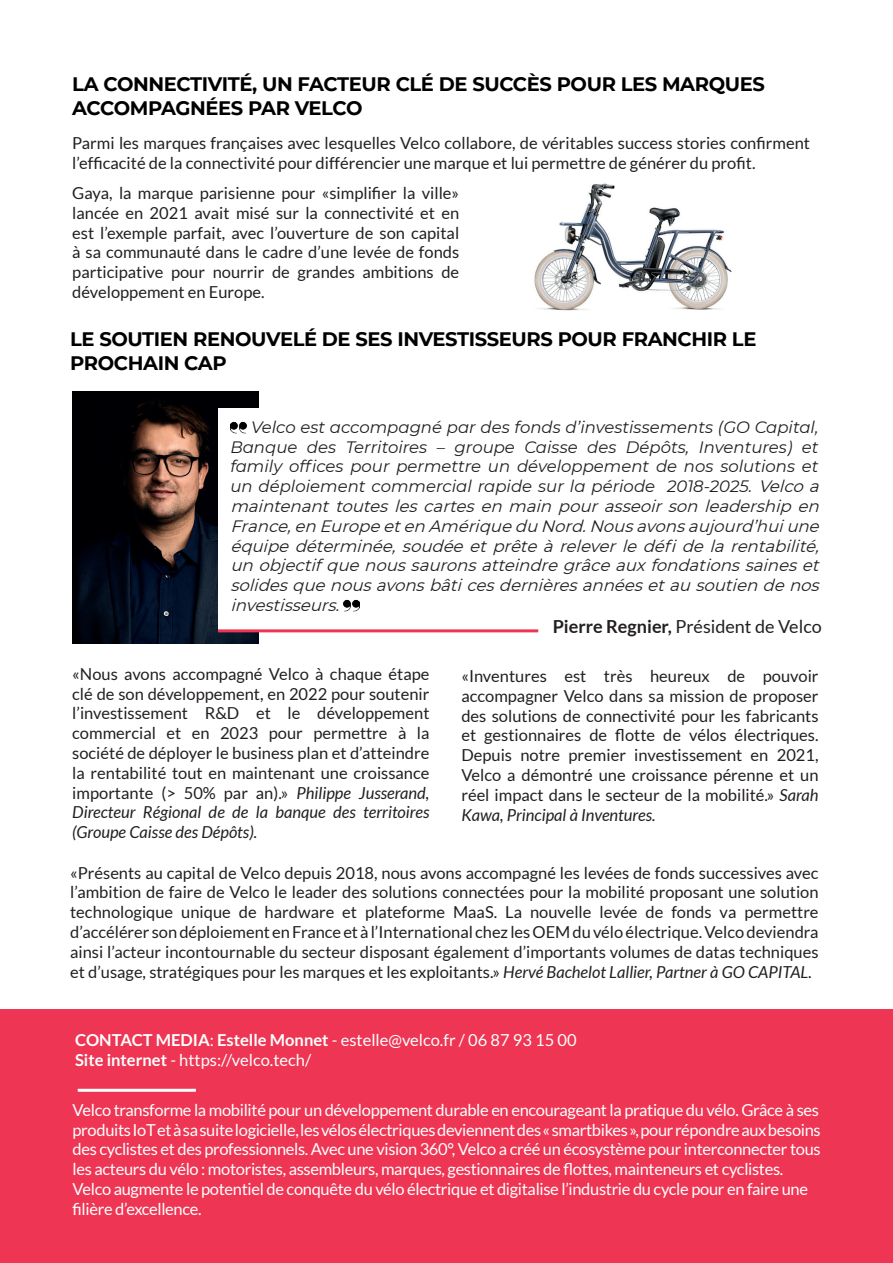
<style>
.page{position:relative;width:893px;height:1263px;background:#fff}
.page>*{position:absolute;margin:0;border:0;box-sizing:border-box;transform-origin:0 0}
.t1{font:700 19.5px/23.4px "Montserrat";letter-spacing:-.02em;color:#000001}
.t2{font:18px "Lato";color:#231f20}
.t3{font:16.5px/19.8px "Lato";color:#231f20;text-align:justify}
.t4{font:italic 16.5px/19.8px "Montserrat";color:#231f20}
.t5{font:16.5px/19.8px "Lato";letter-spacing:-.02em;color:#fff}
.t6{font:16.5px/19.8px "Lato";color:#fff}
.s1{font-style:inherit}
.s2{font-weight:700}
.s3{font-style:italic}
</style>
<div class="page">
<div style="left:0;top:1010px;width:893px;height:253px;background:#ee3553"></div>
<hr style="left:78px;top:1089px;width:118px;height:3px;background:#fff">
<img style="left:72px;top:392px;width:187px;height:251px">
<div style="left:218px;top:408px;width:630px;height:222px;background:#fff"></div>
<hr style="left:218px;top:629px;width:320px;height:3px;background:#ee3553">
<img style="left:230px;top:421px;width:16px;height:13px">
<img style="left:344px;top:599px;width:16px;height:13px">
<img style="left:534px;top:183px;width:198px;height:128px">
<p class="t1" style="left:72px;top:72px;width:694px">LA CONNECTIVITÉ, UN FACTEUR CLÉ DE SUCCÈS POUR LES MARQUES<br>ACCOMPAGNÉES PAR VELCO</p>
<p class="t3" style="left:72px;top:133px;width:739px">Parmi les marques françaises avec lesquelles Velco collabore, de véritables success stories confirment l’efficacité de la connectivité pour différencier une marque et lui permettre de générer du profit.</p>
<p class="t3" style="left:72px;top:183px;width:388px">Gaya, la marque parisienne pour «simplifier la ville» lancée en 2021 avait misé sur la connectivité et en est l’exemple parfait, avec l’ouverture de son capital à sa communauté dans le cadre d’une levée de fonds participative pour nourrir de grandes ambitions de développement en Europe.</p>
<p class="t1" style="left:70px;top:327px;width:688px">LE SOUTIEN RENOUVELÉ DE SES INVESTISSEURS POUR FRANCHIR LE<br>PROCHAIN CAP</p>
<p class="t4" style="left:230px;top:416px;width:595px;text-indent:21px"><span class="s1">Velco est accompagné par des fonds d’investissements (GO Capital, Banque des Territoires – groupe Caisse des Dépôts, Inventures) et family offices pour permettre un développement de nos solutions et un déploiement commercial rapide sur la période 2018-2025.</span> Velcoa maintenanttouteslescartesen main pourasseoirson leadership en France,en Europeeten Amériquedu Nord.Nousavonsaujourd’huiune équipedéterminée,soudéeetprêteàreleverledéfi delarentabilité, un objectifquenoussauronsatteindregrâceauxfondationssaineset solidesquenousavonsbâticesdernièresannéesetau soutien denos investisseurs.</p>
<p class="t2" style="left:553px;top:616px;width:271px"><span class="s2">Pierre Regnier,</span> Président de Velco</p>
<p class="t3" style="left:72px;top:664px;width:359px">«Nous avons accompagné Velco à chaque étape clé de son développement, en 2022 pour soutenir l’investissement R&amp;D et le développement commercial et en 2023 pour permettre à la société de déployer le business plan et d’atteindre la rentabilité tout en maintenant une croissance importante (&gt; 50% par an).» <span class="s3">Philippe Jusserand, Directeur Régional de de la banque des territoires (Groupe Caisse des Dépôts).</span></p>
<p class="t3" style="left:461px;top:666px;width:359px">«Inventures est très heureux de pouvoir accompagner Velco dans sa mission de proposer des solutions de connectivité pour les fabricants et gestionnaires de flotte de vélos électriques.<br>Depuis notre premier investissement en 2021, Velco a démontré une croissance pérenne et un réel impact dans le secteur de la mobilité.» <span class="s3">Sarah Kawa, Principal à Inventures.</span></p>
<p class="t3" style="left:70px;top:863px;width:750px">«Présents au capital de Velco depuis 2018, nous avons accompagné les levées de fonds successives avec l’ambition de faire de Velco le leader des solutions connectées pour la mobilité proposant une solution technologique unique de hardware et plateforme MaaS. La nouvelle levée de fonds va permettre d’accélérer son déploiement en France et à l’International chez les OEM du vélo électrique. Velco deviendra ainsi l’acteur incontournable du secteur disposant également d’importants volumes de datas techniques et d’usage, stratégiques pour les marques et les exploitants.» <span class="s3">Hervé Bachelot Lallier, Partner à GO CAPITAL.</span></p>
<p class="t6" style="left:75px;top:1030px;width:503px"><span class="s2">CONTACT MEDIA</span>: <span class="s2">Estelle Monnet</span> - estelle@velco.fr / 06 87 93 15 00<br><span class="s2">Site internet</span> - https://velco.tech/</p>
<p class="t5" style="left:73px;top:1100px;width:750px">Velco transforme la mobilité pour un développement durable en encourageant la pratique du vélo. Grâce à ses produits IoT et à sa suite logicielle, les vélos électriques deviennent des « smartbikes », pour répondre aux besoins des cyclistes et des professionnels. Avec une vision 360°, Velco a créé un écosystème pour interconnecter tous les acteurs du vélo : motoristes, assembleurs, marques, gestionnaires de flottes, mainteneurs et cyclistes.<br>Velco augmente le potentiel de conquête du vélo électrique et digitalise l’industrie du cycle pour en faire une filière d’excellence.</p>
</div>
